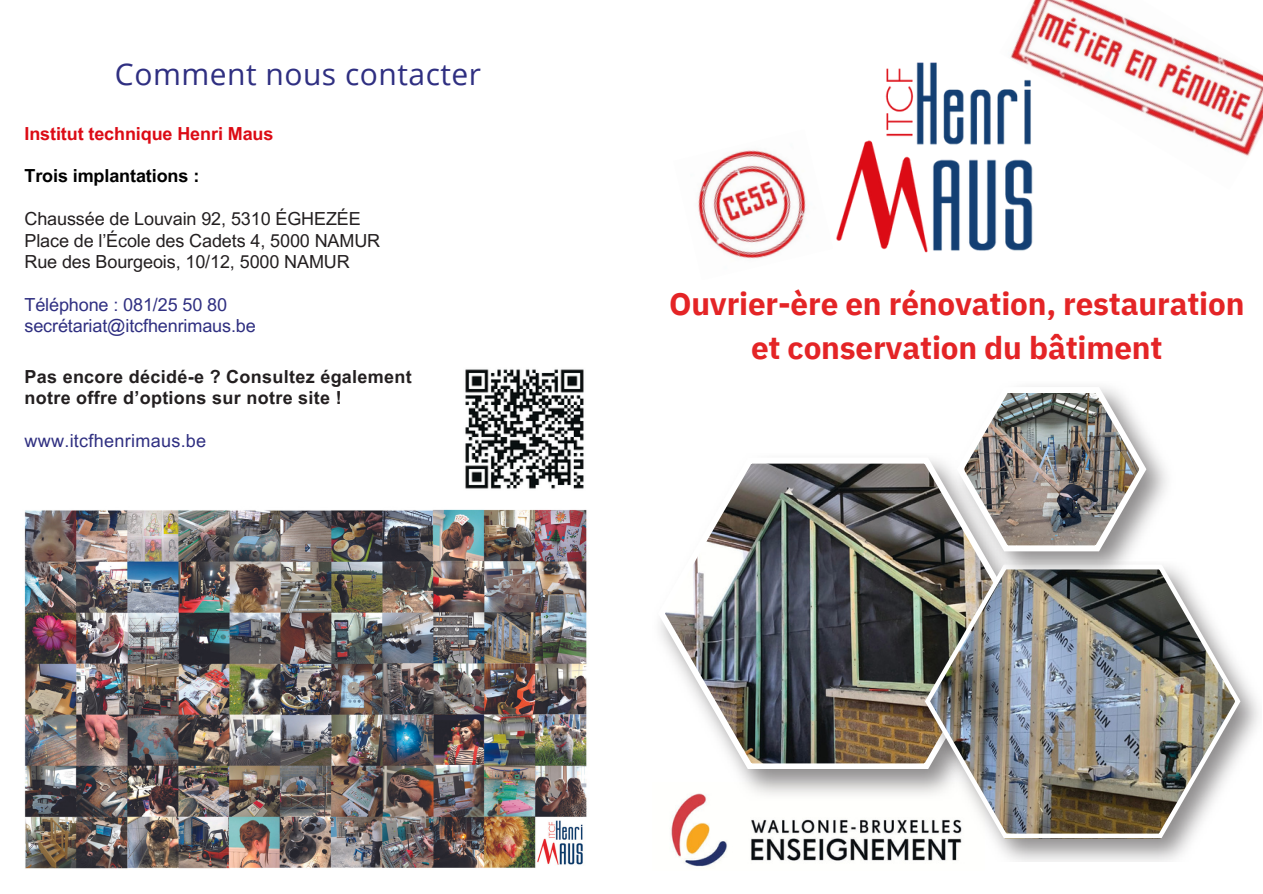
<style>
.page{position:relative;width:1263px;height:894px;background:#fff}
.page>*{position:absolute;margin:0;border:0;box-sizing:border-box;transform-origin:0 0}
.t1{font:700 31.5px/43.8px "IBM Plex Sans";letter-spacing:-.005em;color:#e42426;text-align:center}
.t2{font:30px "Open Sans";letter-spacing:.015em;color:#2f2f81}
.t3{font:18px "Arial MT Pro";letter-spacing:-.005em;color:#231f20}
.t4{font:700 18px/21.3px "Arial MT Pro";letter-spacing:.015em;color:#231f20}
.t5{font:18px "Arial MT Pro";letter-spacing:-.005em;color:#2f2f81}
.t6{font:700 18px "Arial MT Pro";letter-spacing:-.005em;color:#dc0b15}
.t7{font:18px "Arial MT Pro";letter-spacing:.015em;color:#2f2f81}
.t8{font:700 18px "Arial MT Pro";letter-spacing:-.005em;color:#000}
</style>
<div class="page">
<img style="left:671px;top:800px;width:247px;height:67px">
<img style="left:686px;top:769px;width:232px;height:31px">
<img style="left:660px;top:459px;width:293px;height:310px">
<img style="left:918px;top:558px;width:341px;height:303px">
<img style="left:925px;top:564px;width:315px;height:273px">
<img style="left:24px;top:509px;width:563px;height:360px">
<img style="left:465px;top:369px;width:119px;height:120px">
<img style="left:953px;top:386px;width:222px;height:193px">
<img style="left:957px;top:387px;width:189px;height:164px">
<img style="left:1010px;top:0;width:253px;height:156px">
<img style="left:836px;top:59px;width:245px;height:194px">
<img style="left:698px;top:150px;width:108px;height:109px">
<h3 class="t2" style="left:115px;top:53px;width:368px">Comment nous contacter</h3>
<p class="t6" style="left:24px;top:126px;width:251px">Institut technique Henri Maus</p>
<p class="t8" style="left:24px;top:169px;width:176px">Trois implantations :</p>
<p class="t3" style="left:24px;top:212px;width:338px">Chaussée de Louvain 92, 5310 ÉGHEZÉE</p>
<p class="t3" style="left:24px;top:233px;width:357px">Place de l’École des Cadets 4, 5000 NAMUR</p>
<p class="t3" style="left:24px;top:255px;width:327px">Rue des Bourgeois, 10/12, 5000 NAMUR</p>
<p class="t5" style="left:24px;top:297px;width:204px">Téléphone : 081/25 50 80</p>
<h1 class="t5" style="left:24px;top:319px;width:233px">secrétariat@itcfhenrimaus.be</h1>
<p class="t4" style="left:24px;top:368px;width:389px">Pas encore décidé-e ? Consultez également notre offre d’options sur notre site !</p>
<p class="t7" style="left:24px;top:434px;width:183px">www.itcfhenrimaus.be</p>
<p class="t1" style="left:669px;top:281px;width:577px">Ouvrier-ère en rénovation, restauration et conservation du bâtiment</p>
</div>
